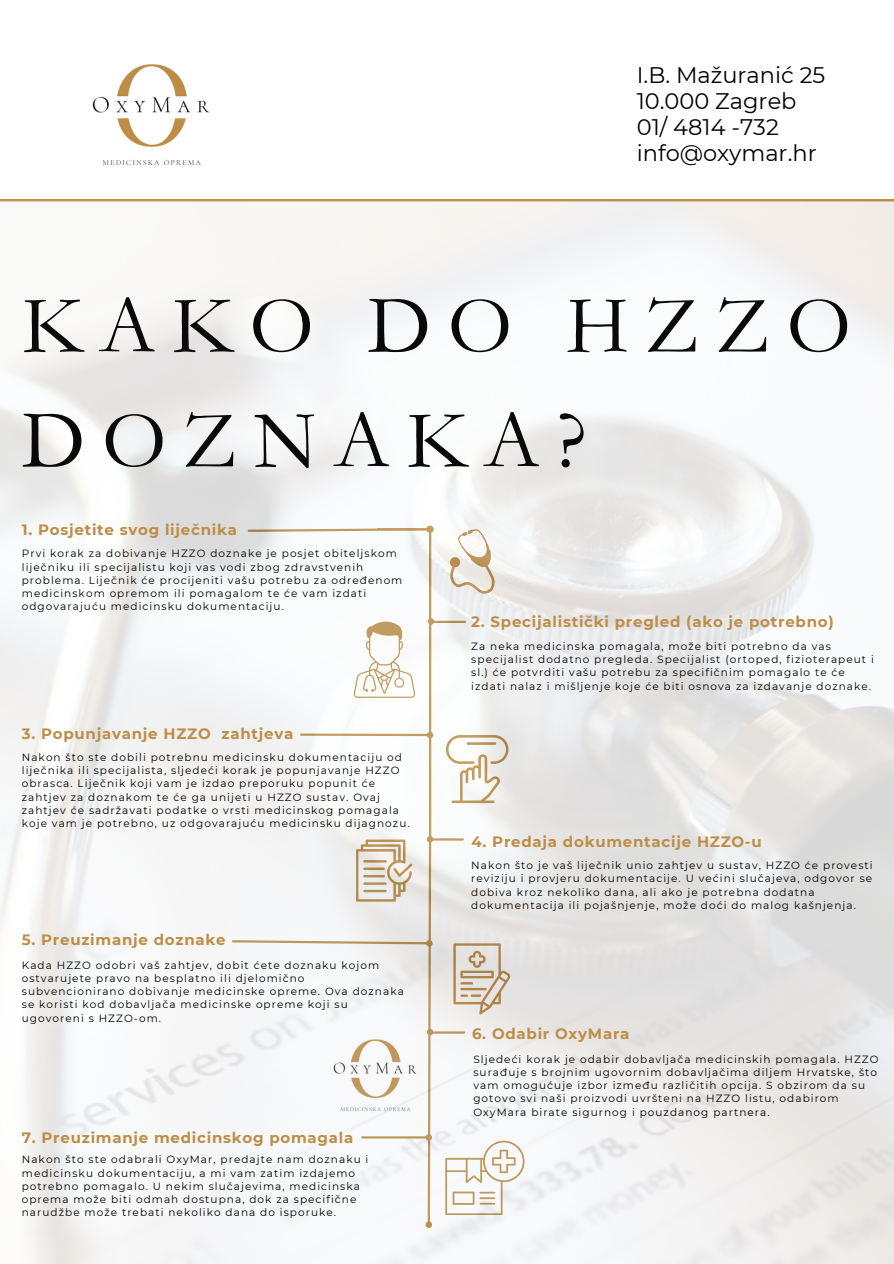
<style>
.page{position:relative;width:894px;height:1264px;background:#fff}
.page>*{position:absolute;margin:0;border:0;box-sizing:border-box;transform-origin:0 0}
.t1{font:82.5px/114.8px "Garamond";letter-spacing:.2em;color:#0a0909}
.t2{font:22.5px/25.8px "Montserrat";color:#000}
.t3{font:700 15px "Montserrat";letter-spacing:.05em;color:#bd8e48}
.t4{font:10.5px/13px "Montserrat";letter-spacing:.1em;color:#000}
</style>
<div class="page">
<img style="left:92px;top:64px;width:118px;height:102px">
<svg style="left:0;top:199px;width:893px;height:1px"></svg>
<img style="left:0;top:200px;width:893px;height:1063px">
<div style="left:425px;top:1221px;width:7px;height:6px;background:#bd8e48;border-radius:50%"></div>
<p class="t2" style="left:636px;top:62px;width:190px">I.B. Mažuranić 25<br>10.000 Zagreb<br>01/ 4814 -732 info@oxymar.hr</p>
<p class="t1" style="left:22px;top:269px;width:830px">KAKO DO HZZO<br>DOZNAKA?</p>
<p class="t3" style="left:22px;top:521px;width:217px">1. Posjetite svog liječnika</p>
<p class="t4" style="left:22px;top:547px;width:382px">Prvi korak za dobivanje HZZO doznake je posjet obiteljskom liječniku ili specijalistu koji vas vodi zbog zdravstvenih problema. Liječnik će procijeniti vašu potrebu za određenom medicinskom opremom ili pomagalom te će vam izdati odgovarajuću medicinsku dokumentaciju.</p>
<p class="t3" style="left:22px;top:724px;width:273px">3. Popunjavanje HZZO zahtjeva</p>
<p class="t4" style="left:22px;top:750px;width:389px">Nakon što ste dobili potrebnu medicinsku dokumentaciju od liječnika ili specijalista, sljedeći korak je popunjavanje HZZO obrasca. Liječnik koji vam je izdao preporuku popunit će zahtjev za doznakom te će ga unijeti u HZZO sustav. Ovaj zahtjev će sadržavati podatke o vrsti medicinskog pomagala koje vam je potrebno, uz odgovarajuću medicinsku dijagnozu.</p>
<h3 class="t3" style="left:22px;top:930px;width:205px">5. Preuzimanje doznake</h3>
<p class="t4" style="left:22px;top:958px;width:383px">Kada HZZO odobri vaš zahtjev, dobit ćete doznaku kojom ostvarujete pravo na besplatno ili djelomično subvencionirano dobivanje medicinske opreme. Ova doznaka se koristi kod dobavljača medicinske opreme koji su ugovoreni s HZZO-om.</p>
<h3 class="t3" style="left:22px;top:1128px;width:333px">7. Preuzimanje medicinskog pomagala</h3>
<p class="t4" style="left:22px;top:1153px;width:348px">Nakon što ste odabrali OxyMar, predajte nam doznaku i medicinsku dokumentaciju, a mi vam zatim izdajemo potrebno pomagalo. U nekim slučajevima, medicinska oprema može biti odmah dostupna, dok za specifične narudžbe može trebati nekoliko dana do isporuke.</p>
<h3 class="t3" style="left:471px;top:612px;width:364px">2. Specijalistički pregled (ako je potrebno)</h3>
<p class="t4" style="left:471px;top:640px;width:404px">Za neka medicinska pomagala, može biti potrebno da vas specijalist dodatno pregleda. Specijalist (ortoped, fizioterapeut i sl.) će potvrditi vašu potrebu za specifičnim pomagalo te će izdati nalaz i mišljenje koje će biti osnova za izdavanje doznake.</p>
<h3 class="t3" style="left:471px;top:832px;width:292px">4. Predaja dokumentacije HZZO-u</h3>
<p class="t4" style="left:471px;top:859px;width:403px">Nakon što je vaš liječnik unio zahtjev u sustav, HZZO će provesti reviziju i provjeru dokumentacije. U većini slučajeva, odgovor se dobiva kroz nekoliko dana, ali ako je potrebna dodatna dokumentacija ili pojašnjenje, može doći do malog kašnjenja.</p>
<h3 class="t3" style="left:472px;top:1024px;width:159px">6. Odabir OxyMara</h3>
<h1 class="t4" style="left:473px;top:1052px;width:406px">Sljedeći korak je odabir dobavljača medicinskih pomagala. HZZO surađuje s brojnim ugovornim dobavljačima diljem Hrvatske, što vam omogućuje izbor između različitih opcija. S obzirom da su gotovo svi naši proizvodi uvršteni na HZZO listu, odabirom OxyMara birate sigurnog i pouzdanog partnera.</h1>
</div>
